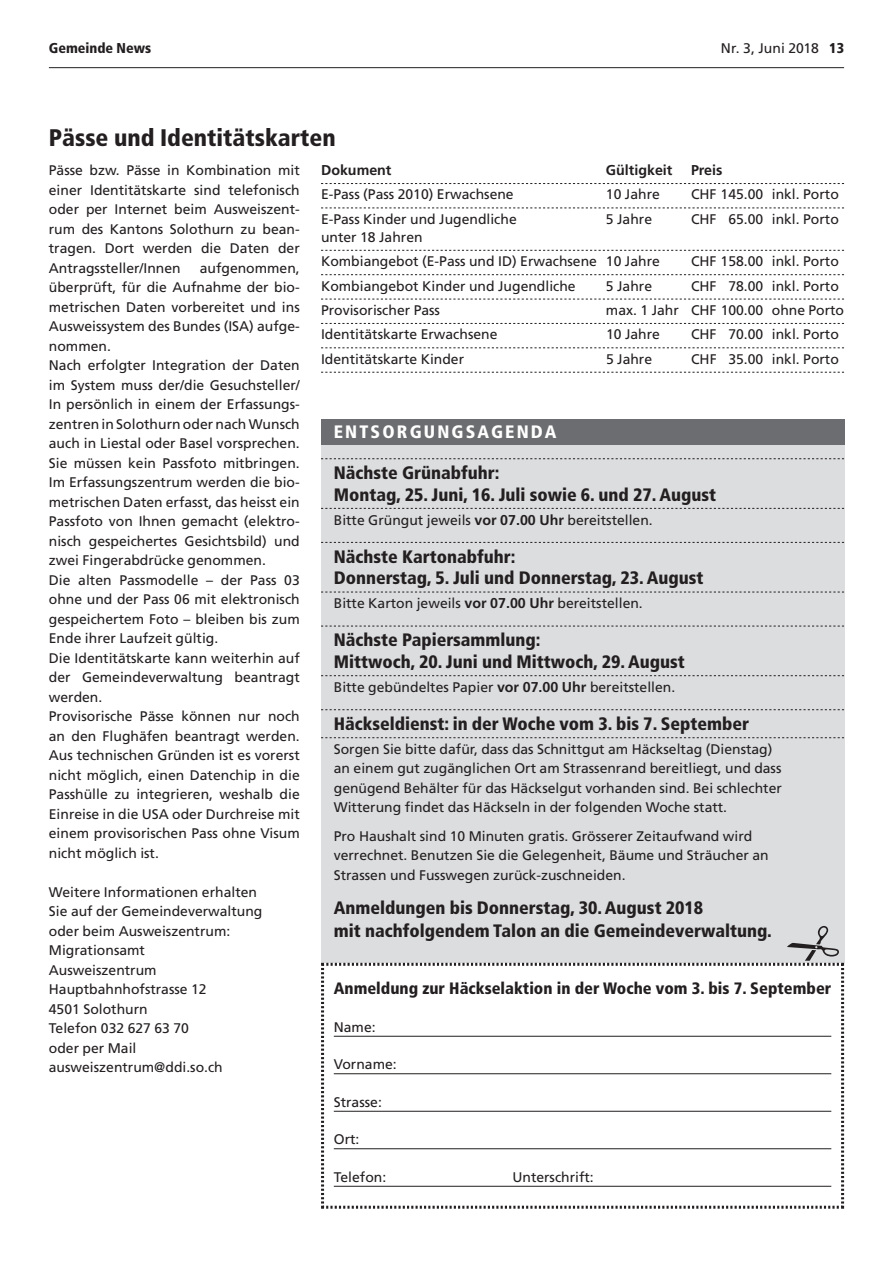
<style>
.page{position:relative;width:893px;height:1263px;background:#fff}
.page>*{position:absolute;margin:0;border:0;box-sizing:border-box;transform-origin:0 0}
.t1{font:900 condensed 24px "Frutiger LT";color:#231f20}
.t2{font:900 condensed 18px/21.6px "Frutiger LT";color:#231f20}
.t3{font:900 condensed 18px "Frutiger LT";letter-spacing:.12em;color:#fff}
.t4{font:900 condensed 16.5px "Frutiger LT";color:#231f20}
.t5{font:700 14.25px "Frutiger LT";color:#231f20}
.t6{font:900 condensed 14.25px "Frutiger LT";color:#231f20}
.t7{font:13.95px/19.5px "Frutiger LT";color:#231f20}
.s1{font-weight:900;font-stretch:condensed;font-size:14.25px}
.s2{font-weight:700;font-size:14.25px}
</style>
<div class="page">
<hr style="left:49px;top:67px;width:795px;height:1px;background:#231f20">
<div style="left:321px;top:420px;width:523px;height:711px;background:#dcdddf"></div>
<div style="left:321px;top:419px;width:523px;height:26px;background:#6c6d70"></div>
<svg style="left:321px;top:458px;width:523px;height:1px"></svg>
<svg style="left:321px;top:508px;width:523px;height:1px"></svg>
<svg style="left:321px;top:542px;width:523px;height:1px"></svg>
<svg style="left:321px;top:592px;width:523px;height:1px"></svg>
<svg style="left:321px;top:626px;width:523px;height:1px"></svg>
<svg style="left:321px;top:675px;width:523px;height:1px"></svg>
<svg style="left:321px;top:709px;width:523px;height:1px"></svg>
<svg style="left:321px;top:737px;width:523px;height:1px"></svg>
<svg style="left:321px;top:926px;width:523px;height:283px"></svg>
<svg style="left:321px;top:183px;width:523px;height:1px"></svg>
<svg style="left:321px;top:208px;width:523px;height:1px"></svg>
<svg style="left:321px;top:250px;width:523px;height:1px"></svg>
<svg style="left:321px;top:274px;width:523px;height:1px"></svg>
<svg style="left:321px;top:299px;width:523px;height:1px"></svg>
<svg style="left:321px;top:323px;width:523px;height:1px"></svg>
<svg style="left:321px;top:347px;width:523px;height:1px"></svg>
<svg style="left:321px;top:372px;width:523px;height:1px"></svg>
<p class="t6" style="left:49px;top:40px;width:104px">Gemeinde News</p>
<p class="t7" style="left:721px;top:39px;width:125px">Nr. 3, Juni 2018 <span class="s1">13</span></p>
<h1 class="t1" style="left:49px;top:123px;width:288px">Pässe und Identitätskarten</h1>
<p class="t7" style="left:49px;top:161px;width:252px;text-align:justify">Pässe bzw. Pässe in Kombination mit einer Identitätskarte sind telefonisch oder per Internet beim Ausweiszent&shy;rum des Kantons Solothurn zu bean&shy;tragen. Dort werden die Daten der Antragssteller/Innen</p>
<p class="t5" style="left:321px;top:162px;width:72px">Dokument</p>
<p class="t5" style="left:606px;top:162px;width:68px">Gültigkeit</p>
<p class="t5" style="left:691px;top:162px;width:33px">Preis</p>
<p class="t7" style="left:321px;top:185px;width:194px">E-Pass (Pass 2010) Erwachsene</p>
<p class="t7" style="left:606px;top:185px;width:55px">10 Jahre</p>
<p class="t7" style="left:691px;top:185px;width:149px">CHF 145.00 inkl. Porto</p>
<p class="t7" style="left:321px;top:209px;width:197px">E-Pass Kinder und Jugendliche</p>
<p class="t7" style="left:606px;top:209px;width:48px">5 Jahre</p>
<p class="t7" style="left:691px;top:209px;width:149px">CHF 65.00 inkl. Porto</p>
<p class="t7" style="left:321px;top:225px;width:340px;line-height:24.5px">unter 18 Jahren<br>Kombiangebot (E-Pass und ID) Erwachsene 10 Jahre</p>
<p class="t7" style="left:691px;top:252px;width:149px">CHF 158.00 inkl. Porto</p>
<p class="t7" style="left:49px;top:258px;width:252px;text-indent:151px">aufgenommen, überprüft, für die Aufnahme der bio&shy;metrischen Daten vorbereitet und ins Ausweissystem des Bundes (ISA) aufge&shy;nommen.<br>Nach erfolgter Integration der Daten im System muss der/die Gesuchsteller/ In persönlich in einem der Erfassungs&shy;zentren in Solothurn oder nach Wunsch auch in Liestal oder Basel vorsprechen.<br>Sie müssen kein Passfoto mitbringen.<br>Im Erfassungszentrum werden die bio&shy;metrischen Daten erfasst, das heisst ein Passfoto von Ihnen gemacht (elektro&shy;nisch gespeichertes Gesichtsbild) und zwei Fingerabdrücke genommen.<br>Die alten Passmodelle – der Pass 03 ohne und der Pass 06 mit elektronisch gespeichertem Foto – bleiben bis zum Ende ihrer Laufzeit gültig.<br>Die Identitätskarte kann weiterhin auf der Gemeindeverwaltung beantragt werden.<br>Provisorische Pässe können nur noch an den Flughäfen beantragt werden.<br>Aus technischen Gründen ist es vorerst nicht möglich, einen Datenchip in die Passhülle zu integrieren, weshalb die Einreise in die USA oder Durchreise mit einem provisorischen Pass ohne Visum nicht möglich ist.</p>
<p class="t7" style="left:49px;top:882px;width:215px">Weitere Informationen erhalten<br>Sie auf der Gemeindeverwaltung oder beim Ausweiszentrum:<br>Migrationsamt<br>Ausweiszentrum<br>Hauptbahnhofstrasse 12<br>4501 Solothurn<br>Telefon 032 627 63 70<br>oder per Mail ausweiszentrum@ddi.so.ch</p>
<p class="t7" style="left:321px;top:276px;width:256px">Kombiangebot Kinder und Jugendliche</p>
<p class="t7" style="left:606px;top:276px;width:48px">5 Jahre</p>
<p class="t7" style="left:691px;top:276px;width:149px">CHF 78.00 inkl. Porto</p>
<p class="t7" style="left:321px;top:300px;width:120px">Provisorischer Pass</p>
<p class="t7" style="left:606px;top:300px;width:240px">max. 1 Jahr CHF 100.00 ohne Porto</p>
<p class="t7" style="left:321px;top:325px;width:178px">Identitätskarte Erwachsene</p>
<p class="t7" style="left:606px;top:325px;width:55px">10 Jahre</p>
<p class="t7" style="left:691px;top:325px;width:149px">CHF 70.00 inkl. Porto</p>
<p class="t7" style="left:321px;top:349px;width:145px">Identitätskarte Kinder</p>
<p class="t7" style="left:606px;top:349px;width:48px">5 Jahre</p>
<p class="t7" style="left:691px;top:349px;width:149px">CHF 35.00 inkl. Porto</p>
<p class="t3" style="left:334px;top:421px;width:224px">ENTSORGUNGSAGENDA</p>
<p class="t2" style="left:334px;top:462px;width:384px">Nächste Grünabfuhr:<br>Montag, 25. Juni, 16. Juli sowie 6. und 27. August</p>
<p class="t7" style="left:334px;top:510px;width:320px">Bitte Grüngut jeweils <span class="s2">vor 07.00 Uhr</span> bereitstellen.</p>
<p class="t2" style="left:334px;top:545px;width:371px">Nächste Kartonabfuhr:<br>Donnerstag, 5. Juli und Donnerstag, 23. August</p>
<p class="t7" style="left:334px;top:594px;width:310px">Bitte Karton jeweils <span class="s2">vor 07.00 Uhr</span> bereitstellen.</p>
<p class="t2" style="left:334px;top:629px;width:352px">Nächste Papiersammlung:<br>Mittwoch, 20. Juni und Mittwoch, 29. August</p>
<p class="t7" style="left:334px;top:677px;width:343px">Bitte gebündeltes Papier <span class="s2">vor 07.00 Uhr</span> bereitstellen.</p>
<p class="t2" style="left:334px;top:713px;width:417px">Häckseldienst: in der Woche vom 3. bis 7. September</p>
<p class="t7" style="left:334px;top:739px;width:450px">Sorgen Sie bitte dafür, dass das Schnittgut am Häckseltag (Dienstag) an einem gut zugänglichen Ort am Strassenrand bereitliegt, und dass genügend Behälter für das Häckselgut vorhanden sind. Bei schlechter Witterung findet das Häckseln in der folgenden Woche statt.</p>
<p class="t7" style="left:334px;top:826px;width:436px">Pro Haushalt sind 10 Minuten gratis. Grösserer Zeitaufwand wird verrechnet. Benutzen Sie die Gelegenheit, Bäume und Sträucher an<br>Strassen und Fusswegen zurück-zuschneiden.</p>
<p class="t2" style="left:334px;top:897px;width:439px;line-height:22.5px">Anmeldungen bis Donnerstag, 30. August 2018<br>mit nachfolgendem Talon an die Gemeindeverwaltung.</p>
<p class="t4" style="left:334px;top:978px;width:499px">Anmeldung zur Häckselaktion in der Woche vom 3. bis 7. September</p>
<p class="t7" style="left:334px;top:1017px;width:43px">Name:</p>
<p class="t7" style="left:334px;top:1055px;width:64px">Vorname:</p>
<p class="t7" style="left:334px;top:1092px;width:50px">Strasse:</p>
<p class="t7" style="left:334px;top:1130px;width:27px">Ort:</p>
<p class="t7" style="left:334px;top:1167px;width:54px">Telefon:</p>
<p class="t7" style="left:512px;top:1167px;width:83px">Unterschrift:</p>
</div>
